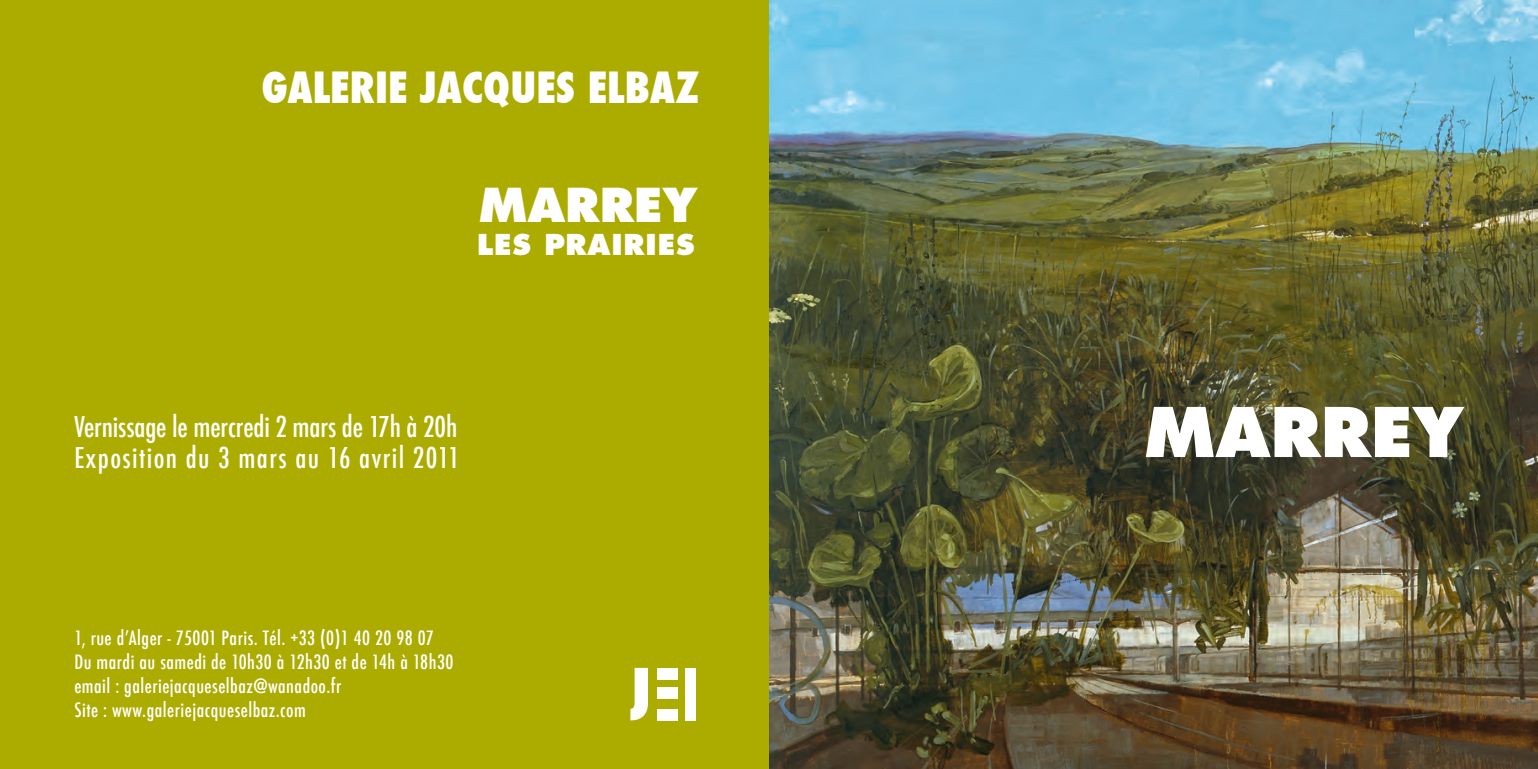
<style>
.page{position:relative;width:1538px;height:769px;background:#fff}
.page>*{position:absolute;margin:0;border:0;box-sizing:border-box;transform-origin:0 0}
.t1{font:800 66.5px "Futura";color:#fff}
.t2{font:800 45.5px "Futura";color:#fff}
.t3{font:800 condensed 42px "Futura";color:#fff}
.t4{font:500 condensed 28px/31.5px "Futura";letter-spacing:-.005em;color:#fff}
.t5{font:800 28px "Futura";letter-spacing:.03em;color:#fff}
.t6{font:500 condensed 19.25px/24.2px "Futura";letter-spacing:.025em;color:#fff}
</style>
<div class="page">
<img style="left:769px;top:0;width:769px;height:769px">
<div style="left:0;top:0;width:769px;height:769px;background:#abab00"></div>
<svg style="left:630px;top:668px;width:18px;height:52px"></svg>
<div style="left:657px;top:668px;width:20px;height:11px;background:#fff"></div>
<div style="left:657px;top:687px;width:20px;height:11px;background:#fff"></div>
<div style="left:657px;top:709px;width:20px;height:11px;background:#fff"></div>
<div style="left:685px;top:668px;width:10px;height:52px;background:#fff"></div>
<h3 class="t3" style="left:262px;top:61px;width:439px">GALERIE JACQUES ELBAZ</h3>
<h2 class="t2" style="left:479px;top:185px;width:221px">MARREY</h2>
<h3 class="t5" style="left:477px;top:232px;width:219px">LES PRAIRIES</h3>
<h3 class="t4" style="left:74px;top:410px;width:387px">Vernissage le mercredi 2 mars de 17h à 20h<br>Exposition du 3 mars au 16 avril 2011</h3>
<p class="t6" style="left:74px;top:626px;width:381px">1, rue d’Alger - 75001 Paris. Tél. +33 (0)1 40 20 98 07<br>Du mardi au samedi de 10h30 à 12h30 et de 14h à 18h30 email : galeriejacqueselbaz@wanadoo.fr<br>Site : www.galeriejacqueselbaz.com</p>
<h1 class="t1" style="left:1144px;top:403px;width:322px">MARREY</h1>
</div>
